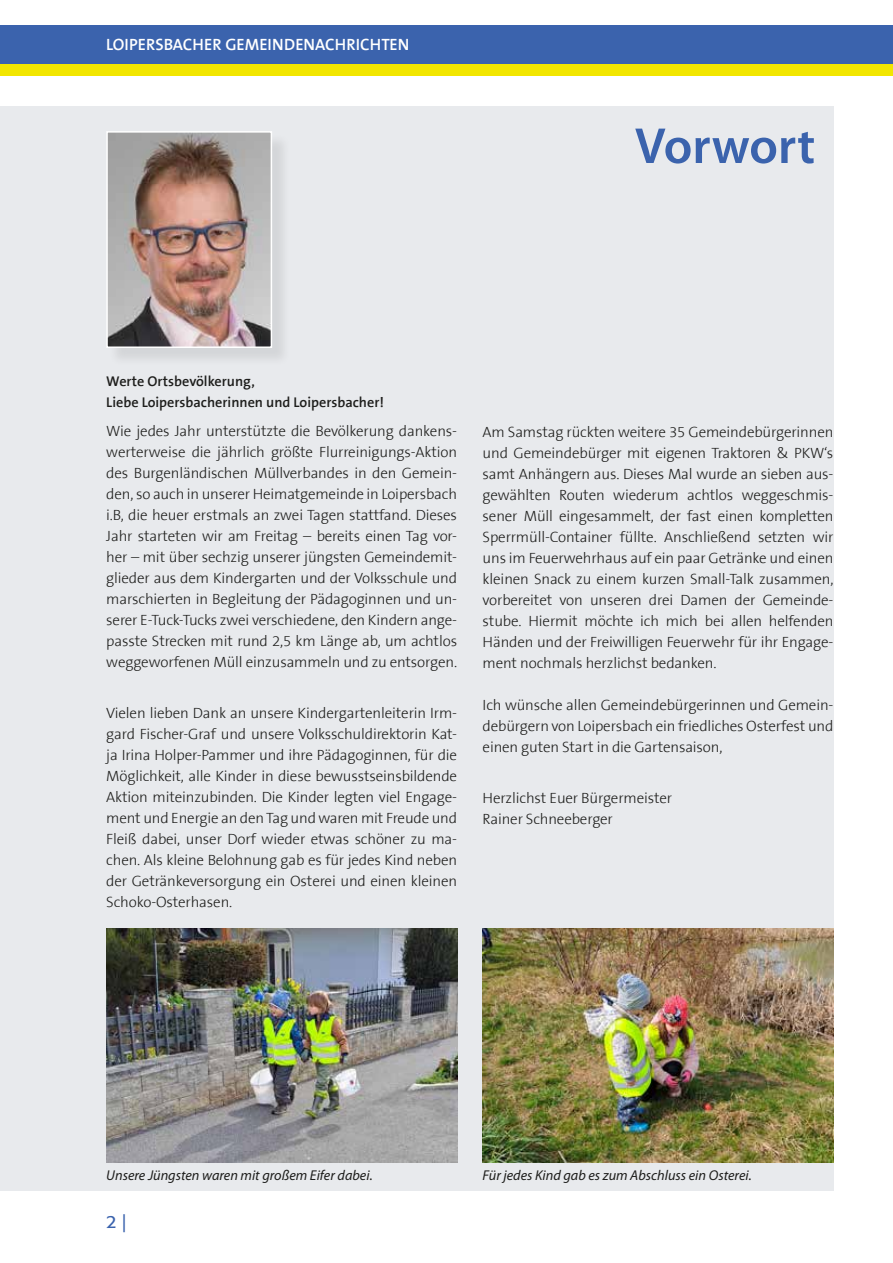
<style>
.page{position:relative;width:893px;height:1263px;background:#fff}
.page>*{position:absolute;margin:0;border:0;box-sizing:border-box;transform-origin:0 0}
.t1{font:600 51px "Myriad Pro";color:#3b63ad}
.t2{font:18px "Formata";color:#3b63ad}
.t3{font:600 16.5px "The Sans B6";color:#fff}
.t4{font:300 15px/21px "The Sans B3";letter-spacing:-.01em;color:#1d1d1b;text-align:justify}
.t5{font:italic 14.25px "Myriad Pro";color:#1d1d1b}
.t6{font:600 14.25px/21px "The Sans B6";color:#1d1d1b}
</style>
<div class="page">
<div style="left:0;top:63px;width:893px;height:12px;background:#f2e600"></div>
<div style="left:0;top:25px;width:893px;height:38px;background:#3b63ad"></div>
<div style="left:0;top:106px;width:833px;height:1085px;background:#e8eaed"></div>
<div style="left:109px;top:133px;width:182px;height:234px;background:#1d1d1b;opacity:.1"></div>
<img style="left:109px;top:134px;width:160px;height:211px">
<div style="left:106px;top:131px;width:166px;height:217px;border:2px solid #fff"></div>
<img style="left:106px;top:928px;width:351px;height:234px">
<img style="left:483px;top:928px;width:350px;height:234px">
<p class="t3" style="left:106px;top:36px;width:305px">LOIPERSBACHER GEMEINDENACHRICHTEN</p>
<h1 class="t1" style="left:635px;top:113px;width:182px">Vorwort</h1>
<p class="t6" style="left:106px;top:371px;width:279px">Werte Ortsbevölkerung,<br>Liebe Loipersbacherinnen und Loipersbacher!</p>
<p class="t4" style="left:106px;top:421px;width:352px">Wie jedes Jahr unterstützte die Bevölkerung dankens&shy;werterweise die jährlich größte Flurreinigungs-Aktion des Burgenländischen Müllverbandes in den Gemein&shy;den, so auch in unserer Heimatgemeinde in Loipersbach i.B, die heuer erstmals an zwei Tagen stattfand. Dieses Jahr starteten wir am Freitag – bereits einen Tag vor&shy;her – mit über sechzig unserer jüngsten Gemeindemit&shy;glieder aus dem Kindergarten und der Volksschule und marschierten in Begleitung der Pädagoginnen und un&shy;serer E-Tuck-Tucks zwei verschiedene, den Kindern ange&shy;passte Strecken mit rund 2,5 km Länge ab, um achtlos weggeworfenen Müll einzusammeln und zu entsorgen.</p>
<p class="t4" style="left:106px;top:703px;width:352px">Vielen lieben Dank an unsere Kindergartenleiterin Irm&shy;gard Fischer-Graf und unsere Volksschuldirektorin Kat&shy;ja Irina Holper-Pammer und ihre Pädagoginnen, für die Möglichkeit, alle Kinder in diese bewusstseinsbildende Aktion miteinzubinden. Die Kinder legten viel Engage&shy;ment und Energie an den Tag und waren mit Freude und Fleiß dabei, unser Dorf wieder etwas schöner zu ma&shy;chen. Als kleine Belohnung gab es für jedes Kind neben der Getränkeversorgung ein Osterei und einen kleinen Schoko-Osterhasen.</p>
<p class="t4" style="left:483px;top:422px;width:352px">Am Samstag rückten weitere 35 Gemeindebürgerinnen und Gemeindebürger mit eigenen Traktoren &amp; PKW‘s samt Anhängern aus. Dieses Mal wurde an sieben aus&shy;gewählten Routen wiederum achtlos weggeschmis&shy;sener Müll eingesammelt, der fast einen kompletten Sperrmüll-Container füllte. Anschließend setzten wir uns im Feuerwehrhaus auf ein paar Getränke und einen kleinen Snack zu einem kurzen Small-Talk zusammen, vorbereitet von unseren drei Damen der Gemeinde&shy;stube. Hiermit möchte ich mich bei allen helfenden Händen und der Freiwilligen Feuerwehr für ihr Engage&shy;ment nochmals herzlichst bedanken.</p>
<p class="t4" style="left:483px;top:695px;width:352px">Ich wünsche allen Gemeindebürgerinnen und Gemein&shy;debürgern von Loipersbach ein friedliches Osterfest und einen guten Start in die Gartensaison,</p>
<p class="t4" style="left:483px;top:788px;width:191px">Herzlichst Euer Bürgermeister<br>Rainer Schneeberger</p>
<p class="t5" style="left:106px;top:1166px;width:268px">Unsere Jüngsten waren mit großem Eifer dabei.</p>
<p class="t5" style="left:483px;top:1166px;width:271px">Für jedes Kind gab es zum Abschluss ein Osterei.</p>
<p class="t2" style="left:106px;top:1210px;width:21px">2 |</p>
</div>
